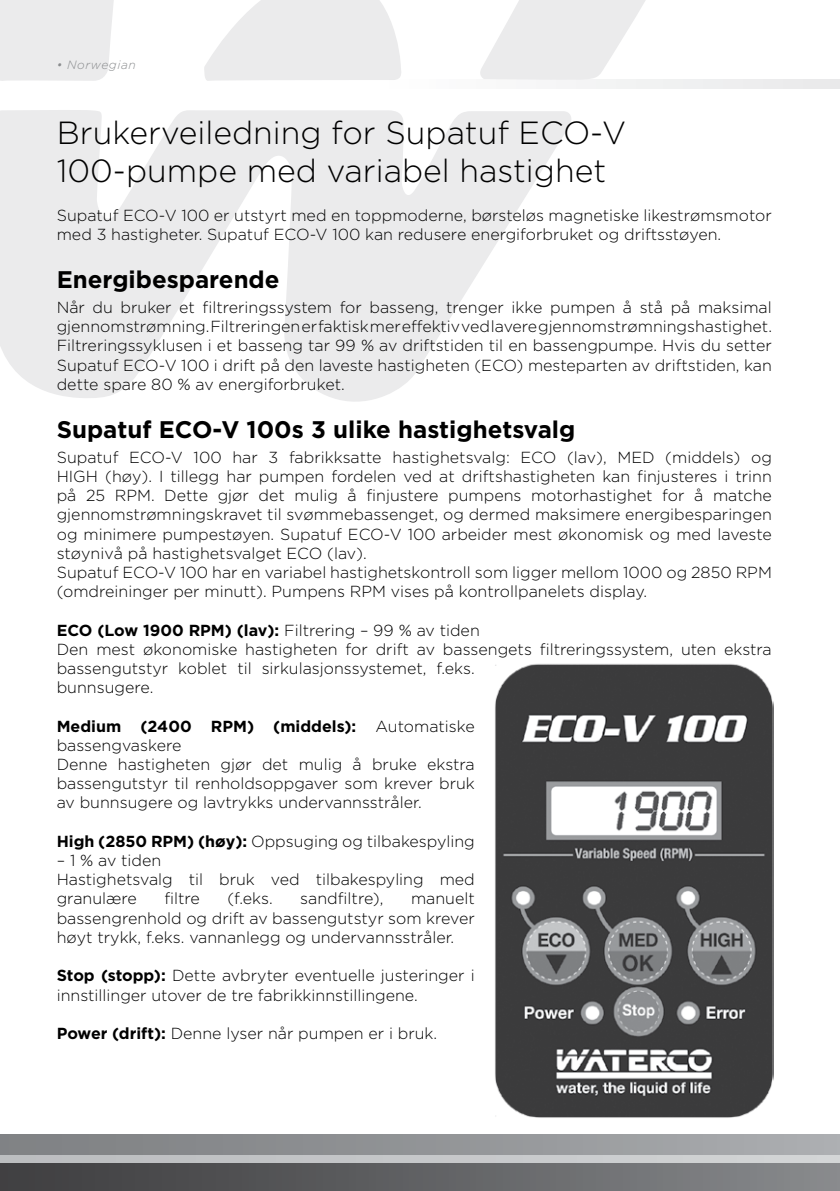
<style>
.page{position:relative;width:840px;height:1191px;background:#fff}
.page>*{position:absolute;margin:0;border:0;box-sizing:border-box;transform-origin:0 0}
.t1{font:300 32px/38.4px "Gotham HTF";color:#000}
.t2{font:700 24px "Gotham HTF";color:#000}
.t3{font:300 16px/19.2px "Gotham HTF";color:#000}
.t4{font:italic 300 12px "Gotham HTF";letter-spacing:.05em;color:#8a8c8e}
.s1{font-weight:700}
</style>
<div class="page">
<div style="left:0;top:1162px;width:839px;height:29px;background:linear-gradient(to right,#3c3c3e,#87898c)"></div>
<div style="left:0;top:1154px;width:839px;height:8px;background:#c6c8ca"></div>
<div style="left:0;top:1134px;width:839px;height:20px;background:linear-gradient(to right,#7c7e81,#aaacaf)"></div>
<svg style="left:0;top:110px;width:571px;height:292px;fill:#ebebec"></svg>
<svg style="left:0;top:0;width:839px;height:89px"></svg>
<img style="left:495px;top:663px;width:277px;height:455px">
<p class="t4" style="left:57px;top:59px;width:81px">• Norwegian</p>
<h1 class="t1" style="left:57px;top:113px;width:570px">Brukerveiledning for Supatuf ECO-V<br>100-pumpe med variabel hastighet</h1>
<p class="t3" style="left:57px;top:205px;width:716px">Supatuf ECO-V 100 er utstyrt med en toppmoderne, børsteløs magnetiske likestrømsmotor med 3 hastigheter. Supatuf ECO-V 100 kan redusere energiforbruket og driftsstøyen.</p>
<h2 class="t2" style="left:57px;top:266px;width:224px">Energibesparende</h2>
<p class="t3" style="left:57px;top:297px;width:716px;text-align:justify">Når du bruker et filtreringssystem for basseng, trenger ikke pumpen å stå på maksimal gjennomstrømning. Filtreringen er faktisk mer effektiv ved lavere gjennomstrømningshastighet.<br>Filtreringssyklusen i et basseng tar 99 % av driftstiden til en bassengpumpe. Hvis du setter Supatuf ECO-V 100 i drift på den laveste hastigheten (ECO) mesteparten av driftstiden, kan dette spare 80 % av energiforbruket.</p>
<h2 class="t2" style="left:57px;top:415px;width:520px">Supatuf ECO-V 100s 3 ulike hastighetsvalg</h2>
<p class="t3" style="left:57px;top:447px;width:716px">Supatuf ECO-V 100 har 3 fabrikksatte hastighetsvalg: ECO (lav), MED (middels) og HIGH (høy). I tillegg har pumpen fordelen ved at driftshastigheten kan finjusteres i trinn på 25 RPM. Dette gjør det mulig å finjustere pumpens motorhastighet for å matche gjennomstrømningskravet til svømmebassenget, og dermed maksimere energibesparingen og minimere pumpestøyen. Supatuf ECO-V 100 arbeider mest økonomisk og med laveste støynivå på hastighetsvalget ECO (lav).<br>Supatuf ECO-V 100 har en variabel hastighetskontroll som ligger mellom 1000 og 2850 RPM (omdreininger per minutt). Pumpens RPM vises på kontrollpanelets display.</p>
<p class="t3" style="left:57px;top:620px;width:716px"><span class="s1">ECO (Low 1900 RPM) (lav):</span> Filtrering – 99 % av tiden<br>Den mest økonomiske hastigheten for drift av bassengets filtreringssystem, uten ekstra bassengutstyr koblet til sirkulasjonssystemet, f.eks.<br>bunnsugere.</p>
<p class="t3" style="left:57px;top:716px;width:419px"><span class="s1">Medium (2400 RPM) (middels):</span> Automatiske bassengvaskere<br>Denne hastigheten gjør det mulig å bruke ekstra bassengutstyr til renholdsoppgaver som krever bruk av bunnsugere og lavtrykks undervannsstråler.</p>
<p class="t3" style="left:57px;top:831px;width:419px"><span class="s1">High (2850 RPM) (høy):</span> Oppsuging og tilbakespyling</p>
<p class="t3" style="left:57px;top:850px;width:419px">– 1 % av tiden<br>Hastighetsvalg til bruk ved tilbakespyling med granulære</p>
<p class="t3" style="left:164px;top:889px;width:37px">filtre</p>
<p class="t3" style="left:227px;top:889px;width:47px">(f.eks.</p>
<p class="t3" style="left:300px;top:889px;width:85px">sandfiltre),</p>
<p class="t3" style="left:57px;top:889px;width:419px;text-align:justify;text-indent:354px">manuelt bassengrenhold og drift av bassengutstyr som krever høyt trykk, f.eks. vannanlegg og undervannsstråler.</p>
<p class="t3" style="left:57px;top:966px;width:419px"><span class="s1">Stop (stopp):</span> Dette avbryter eventuelle justeringer i innstillinger utover de tre fabrikkinnstillingene.</p>
<p class="t3" style="left:57px;top:1023px;width:382px"><span class="s1">Power (drift):</span> Denne lyser når pumpen er i bruk.</p>
</div>
